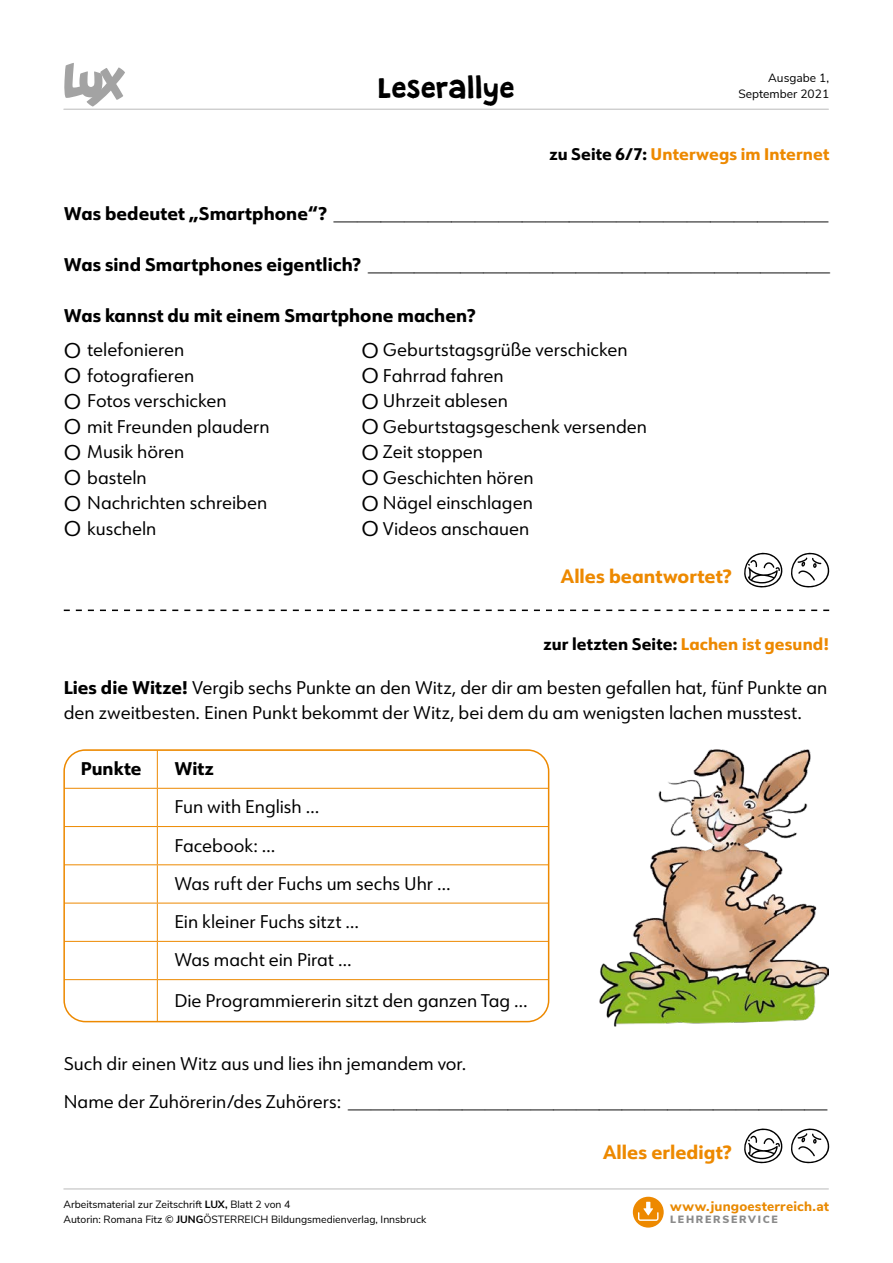
<style>
.page{position:relative;width:893px;height:1263px;background:#fff}
.page>*{position:absolute;margin:0;border:0;box-sizing:border-box;transform-origin:0 0}
.t1{font:25.5px "Granstander Clean";letter-spacing:.01em;color:#000}
.t2{font:800 18.75px "URW Form";letter-spacing:.005em;color:#ed8900}
.t3{font:18px/38.2px "URW Form";color:#000}
.t4{font:800 18px/34px "URW Form";letter-spacing:.005em;color:#000}
.t5{font:800 16.5px "URW Form";letter-spacing:.005em;color:#000}
.t6{font:800 16.5px "URW Form";letter-spacing:.005em;color:#ed8900}
.t7{font:800 13.5px "Nunito Sans";letter-spacing:.015em;color:#e98900}
.t8{font:12px "Nunito Sans";color:#000}
.t9{font:10.5px/15px "Nunito Sans";color:#000}
.t10{font:900 10.5px "Nunito Sans";letter-spacing:.165em;color:#8b8b8b}
.s1{color:#000}
.s2{font-weight:300;font-size:16.5px}
.s3{font-weight:400;font-size:21px}
.s4{font-weight:400}
.s5{font-size:21px}
.s6{color:#ed8900}
.s7{font-weight:800}
.s8{font-weight:700}
</style>
<div class="page">
<div style="left:633px;top:1197px;width:31px;height:30px;background:#ed8900;border-radius:50%"></div>
<svg style="left:638px;top:1202px;width:20px;height:19px"></svg>
<hr style="left:64px;top:1188px;width:764px;height:1px;background:#bababa">
<hr style="left:64px;top:109px;width:764px;height:1px;background:#bababa">
<svg style="left:64px;top:63px;width:61px;height:44px"></svg>
<svg style="left:744px;top:1128px;width:39px;height:36px"></svg>
<svg style="left:791px;top:1128px;width:39px;height:36px"></svg>
<svg style="left:64px;top:609px;width:765px;height:2px"></svg>
<svg style="left:744px;top:552px;width:39px;height:36px"></svg>
<svg style="left:791px;top:552px;width:39px;height:36px"></svg>
<hr style="left:64px;top:750px;width:93px;height:1px;background:#ed8900">
<hr style="left:64px;top:750px;width:1px;height:38px;background:#ed8900">
<hr style="left:157px;top:750px;width:392px;height:1px;background:#ed8900">
<hr style="left:157px;top:750px;width:1px;height:38px;background:#ed8900">
<hr style="left:548px;top:750px;width:1px;height:38px;background:#ed8900">
<hr style="left:64px;top:788px;width:93px;height:1px;background:#ed8900">
<hr style="left:157px;top:788px;width:392px;height:1px;background:#ed8900">
<hr style="left:157px;top:789px;width:1px;height:37px;background:#ed8900">
<hr style="left:64px;top:826px;width:93px;height:1px;background:#ed8900">
<hr style="left:157px;top:826px;width:392px;height:1px;background:#ed8900">
<hr style="left:157px;top:827px;width:1px;height:37px;background:#ed8900">
<hr style="left:64px;top:864px;width:93px;height:1px;background:#ed8900">
<hr style="left:157px;top:864px;width:392px;height:1px;background:#ed8900">
<hr style="left:157px;top:865px;width:1px;height:38px;background:#ed8900">
<hr style="left:64px;top:903px;width:93px;height:1px;background:#ed8900">
<hr style="left:157px;top:903px;width:392px;height:1px;background:#ed8900">
<hr style="left:157px;top:903px;width:1px;height:38px;background:#ed8900">
<hr style="left:64px;top:941px;width:93px;height:1px;background:#ed8900">
<hr style="left:157px;top:941px;width:392px;height:1px;background:#ed8900">
<hr style="left:157px;top:942px;width:1px;height:37px;background:#ed8900">
<hr style="left:64px;top:979px;width:93px;height:1px;background:#ed8900">
<hr style="left:64px;top:980px;width:1px;height:41px;background:#ed8900">
<hr style="left:157px;top:979px;width:392px;height:1px;background:#ed8900">
<hr style="left:157px;top:980px;width:1px;height:41px;background:#ed8900">
<hr style="left:548px;top:980px;width:1px;height:41px;background:#ed8900">
<hr style="left:64px;top:1022px;width:93px;height:1px;background:#ed8900">
<hr style="left:157px;top:1022px;width:392px;height:1px;background:#ed8900">
<div style="left:63px;top:749px;width:486px;height:273px;border:2px solid #ed8900;border-radius:21px"></div>
<img style="left:599px;top:749px;width:230px;height:277px">
<h1 class="t1" style="left:378px;top:74px;width:138px">Leserallye</h1>
<p class="t8" style="left:768px;top:69px;width:62px">Ausgabe 1,</p>
<p class="t8" style="left:738px;top:85px;width:92px">September 2021</p>
<p class="t6" style="left:549px;top:142px;width:281px"><span class="s1">zu Seite 6/7:</span> Unterwegs im Internet</p>
<p class="t4" style="left:64px;top:196px;width:765px">Was bedeutet „Smartphone“? <span class="s2">_____________________</span></p>
<p class="t4" style="left:64px;top:247px;width:767px">Was sind Smartphones eigentlich? <span class="s2">____________________</span></p>
<p class="t4" style="left:64px;top:298px;width:413px">Was kannst du mit einem Smartphone machen?<br><span class="s3">O</span> <span class="s4">telefonieren</span></p>
<p class="t3" style="left:361px;top:330px;width:268px"><span class="s5">O</span> Geburtstagsgrüße verschicken</p>
<p class="t3" style="left:64px;top:355px;width:132px"><span class="s5">O</span> fotografieren</p>
<p class="t3" style="left:361px;top:355px;width:144px"><span class="s5">O</span> Fahrrad fahren</p>
<p class="t3" style="left:64px;top:381px;width:164px"><span class="s5">O</span> Fotos verschicken</p>
<p class="t3" style="left:361px;top:381px;width:148px"><span class="s5">O</span> Uhrzeit ablesen</p>
<p class="t3" style="left:64px;top:406px;width:207px"><span class="s5">O</span> mit Freunden plaudern</p>
<p class="t3" style="left:361px;top:406px;width:287px"><span class="s5">O</span> Geburtstagsgeschenk versenden</p>
<p class="t3" style="left:64px;top:432px;width:122px"><span class="s5">O</span> Musik hören</p>
<p class="t3" style="left:361px;top:432px;width:123px"><span class="s5">O</span> Zeit stoppen</p>
<p class="t3" style="left:64px;top:457px;width:84px"><span class="s5">O</span> basteln</p>
<p class="t3" style="left:361px;top:457px;width:174px"><span class="s5">O</span> Geschichten hören</p>
<p class="t3" style="left:64px;top:483px;width:205px"><span class="s5">O</span> Nachrichten schreiben</p>
<p class="t3" style="left:361px;top:483px;width:173px"><span class="s5">O</span> Nägel einschlagen</p>
<p class="t3" style="left:64px;top:508px;width:94px"><span class="s5">O</span> kuscheln</p>
<p class="t3" style="left:361px;top:508px;width:169px"><span class="s5">O</span> Videos anschauen</p>
<p class="t2" style="left:561px;top:563px;width:172px">Alles beantwortet?</p>
<p class="t5" style="left:544px;top:632px;width:287px">zur letzten Seite: <span class="s6">Lachen ist gesund!</span></p>
<p class="t3" style="left:64px;top:674px;width:765px;line-height:25.5px"><span class="s7">Lies die Witze!</span> Vergib sechs Punkte an den Witz, der dir am besten gefallen hat, fünf Punkte an den zweitbesten. Einen Punkt bekommt der Witz, bei dem du am wenigsten lachen musstest.</p>
<p class="t4" style="left:81px;top:751px;width:62px">Punkte</p>
<p class="t4" style="left:174px;top:751px;width:41px">Witz</p>
<p class="t3" style="left:174px;top:787px;width:278px">Fun with English …<br>Facebook: …<br>Was ruft der Fuchs um sechs Uhr …<br>Ein kleiner Fuchs sitzt …<br>Was macht ein Pirat …</p>
<p class="t3" style="left:174px;top:980px;width:355px">Die Programmiererin sitzt den ganzen Tag …</p>
<p class="t3" style="left:64px;top:1044px;width:764px;line-height:37.5px">Such dir einen Witz aus und lies ihn jemandem vor.<br>Name der Zuhörerin/des Zuhörers: <span class="s2">_____________________</span></p>
<p class="t2" style="left:603px;top:1139px;width:130px">Alles erledigt?</p>
<p class="t9" style="left:63px;top:1196px;width:364px">Arbeitsmaterial zur Zeitschrift <span class="s8">LUX,</span> Blatt 2 von 4<br>Autorin: Romana Fitz © <span class="s8">JUNG</span>ÖSTERREICH Bildungsmedienverlag, Innsbruck</p>
<p class="t7" style="left:670px;top:1196px;width:160px">www.jungoesterreich.at</p>
<p class="t10" style="left:670px;top:1211px;width:109px">LEHRERSERVICE</p>
</div>
